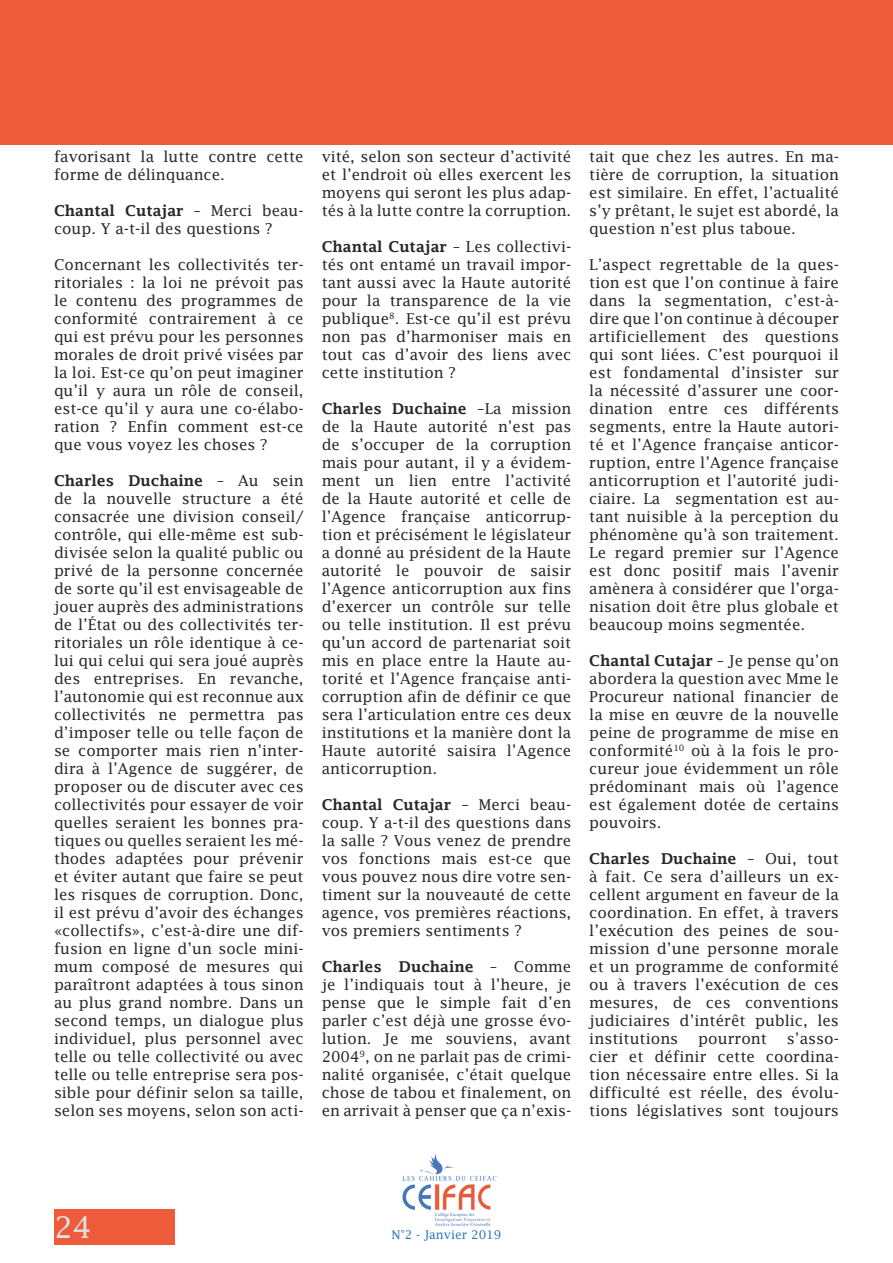
<style>
.page{position:relative;width:893px;height:1263px;background:#fff}
.page>*{position:absolute;margin:0;border:0;box-sizing:border-box;transform-origin:0 0}
.t1{font:30px "Lucida Fax";color:#e0e1e3}
.CORPS{font:15px/18px "Lucida Fax";color:#272726;text-align:justify}
.t2{font:12px "Lucida Fax";color:#2778bb}
.s1{font-weight:600}
</style>
<div class="page">
<div style="left:54px;top:1209px;width:120px;height:35px;background:#ee5b3b"></div>
<div style="left:0;top:0;width:893px;height:145px;background:#ee5b3b"></div>
<img style="left:402px;top:1153px;width:95px;height:73px">
<p class="CORPS" style="left:54px;top:147px;width:251px">favorisant la lutte contre cette forme de délinquance.</p>
<p class="CORPS" style="left:54px;top:201px;width:251px"><span class="s1">Chantal Cutajar</span> – Merci beau&shy;coup. Y a-t-il des questions ?</p>
<p class="CORPS" style="left:54px;top:255px;width:251px">Concernant les collectivités ter&shy;ritoriales : la loi ne prévoit pas le contenu des programmes de conformité contrairement à ce qui est prévu pour les personnes morales de droit privé visées par la loi. Est-ce qu’on peut imaginer qu’il y aura un rôle de conseil, est-ce qu’il y aura une co-élabo&shy;ration ? Enfin comment est-ce que vous voyez les choses ?</p>
<p class="CORPS" style="left:54px;top:471px;width:251px"><span class="s1">Charles Duchaine</span> – Au sein de la nouvelle structure a été consacrée une division conseil/ contrôle, qui elle-même est sub&shy;divisée selon la qualité public ou privé de la personne concernée de sorte qu’il est envisageable de jouer auprès des administrations de l’État ou des collectivités ter&shy;ritoriales un rôle identique à ce&shy;lui qui celui qui sera joué auprès des entreprises. En revanche, l’autonomie qui est reconnue aux collectivités ne permettra pas d’imposer telle ou telle façon de se comporter mais rien n’inter&shy;dira à l’Agence de suggérer, de proposer ou de discuter avec ces collectivités pour essayer de voir quelles seraient les bonnes pra&shy;tiques ou quelles seraient les mé&shy;thodes adaptées pour prévenir et éviter autant que faire se peut les risques de corruption. Donc, il est prévu d’avoir des échanges «collectifs», c’est-à-dire une dif&shy;fusion en ligne d’un socle mini&shy;mum composé de mesures qui paraîtront adaptées à tous sinon au plus grand nombre. Dans un second temps, un dialogue plus individuel, plus personnel avec telle ou telle collectivité ou avec telle ou telle entreprise sera pos&shy;sible pour définir selon sa taille, selon ses moyens, selon son acti-</p>
<p class="CORPS" style="left:322px;top:147px;width:251px">vité, selon son secteur d’activité et l’endroit où elles exercent les moyens qui seront les plus adap&shy;tés à la lutte contre la corruption.</p>
<p class="CORPS" style="left:322px;top:237px;width:251px"><span class="s1">Chantal Cutajar</span> – Les collectivi&shy;tés ont entamé un travail impor&shy;tant aussi avec la Haute autorité pour la transparence de la vie publique<sup>8</sup>. Est-ce qu’il est prévu non pas d’harmoniser mais en tout cas d’avoir des liens avec cette institution ?</p>
<p class="CORPS" style="left:322px;top:399px;width:251px"><span class="s1">Charles Duchaine</span> –La mission de la Haute autorité n’est pas de s’occuper de la corruption mais pour autant, il y a évidem&shy;ment un lien entre l’activité de la Haute autorité et celle de l’Agence française anticorrup&shy;tion et précisément le législateur a donné au président de la Haute autorité le pouvoir de saisir l’Agence anticorruption aux fins d’exercer un contrôle sur telle ou telle institution. Il est prévu qu’un accord de partenariat soit mis en place entre la Haute au&shy;torité et l’Agence française anti&shy;corruption afin de définir ce que sera l’articulation entre ces deux institutions et la manière dont la Haute autorité saisira l’Agence anticorruption.</p>
<p class="CORPS" style="left:322px;top:795px;width:251px"><span class="s1">Chantal Cutajar</span> – Merci beau&shy;coup. Y a-t-il des questions dans la salle ? Vous venez de prendre vos fonctions mais est-ce que vous pouvez nous dire votre sen&shy;timent sur la nouveauté de cette agence, vos premières réactions, vos premiers sentiments ?</p>
<p class="CORPS" style="left:322px;top:957px;width:251px"><span class="s1">Charles Duchaine</span> – Comme je l’indiquais tout à l’heure, je pense que le simple fait d’en parler c’est déjà une grosse évo&shy;lution. Je me souviens, avant 2004<sup>9</sup>, on ne parlait pas de crimi&shy;nalité organisée, c’était quelque chose de tabou et finalement, on en arrivait à penser que ça n’exis-</p>
<p class="CORPS" style="left:589px;top:147px;width:251px">tait que chez les autres. En ma&shy;tière de corruption, la situation est similaire. En effet, l’actualité s’y prêtant, le sujet est abordé, la question n’est plus taboue.</p>
<p class="CORPS" style="left:589px;top:255px;width:251px">L’aspect regrettable de la ques&shy;tion est que l’on continue à faire dans la segmentation, c’est-à&shy;dire que l’on continue à découper artificiellement des questions qui sont liées. C’est pourquoi il est fondamental d’insister sur la nécessité d’assurer une coor&shy;dination entre ces différents segments, entre la Haute autori&shy;té et l’Agence française anticor&shy;ruption, entre l’Agence française anticorruption et l’autorité judi&shy;ciaire. La segmentation est au&shy;tant nuisible à la perception du phénomène qu’à son traitement.<br>Le regard premier sur l’Agence est donc positif mais l’avenir amènera à considérer que l’orga&shy;nisation doit être plus globale et beaucoup moins segmentée.</p>
<p class="CORPS" style="left:589px;top:651px;width:251px"><span class="s1">Chantal Cutajar</span> – Je pense qu’on abordera la question avec Mme le Procureur national financier de la mise en œuvre de la nouvelle peine de programme de mise en conformité<sup>10</sup> où à la fois le pro&shy;cureur joue évidemment un rôle prédominant mais où l’agence est également dotée de certains pouvoirs.</p>
<p class="CORPS" style="left:589px;top:849px;width:251px"><span class="s1">Charles Duchaine</span> – Oui, tout à fait. Ce sera d’ailleurs un ex&shy;cellent argument en faveur de la coordination. En effet, à travers l’exécution des peines de sou&shy;mission d’une personne morale et un programme de conformité ou à travers l’exécution de ces mesures, de ces conventions judiciaires d’intérêt public, les institutions</p>
<p class="CORPS" style="left:589px;top:1029px;width:251px;text-indent:198px">s’asso&shy;cier et définir cette coordina&shy;tion nécessaire entre elles. Si la difficulté est réelle, des évolu&shy;tions législatives sont toujours</p>
<p class="CORPS" style="left:698px;top:1029px;width:70px">pourront</p>
<h1 class="t1" style="left:54px;top:1210px;width:39px">24</h1>
<p class="t2" style="left:391px;top:1227px;width:111px">N°2 - Janvier 2019</p>
</div>
